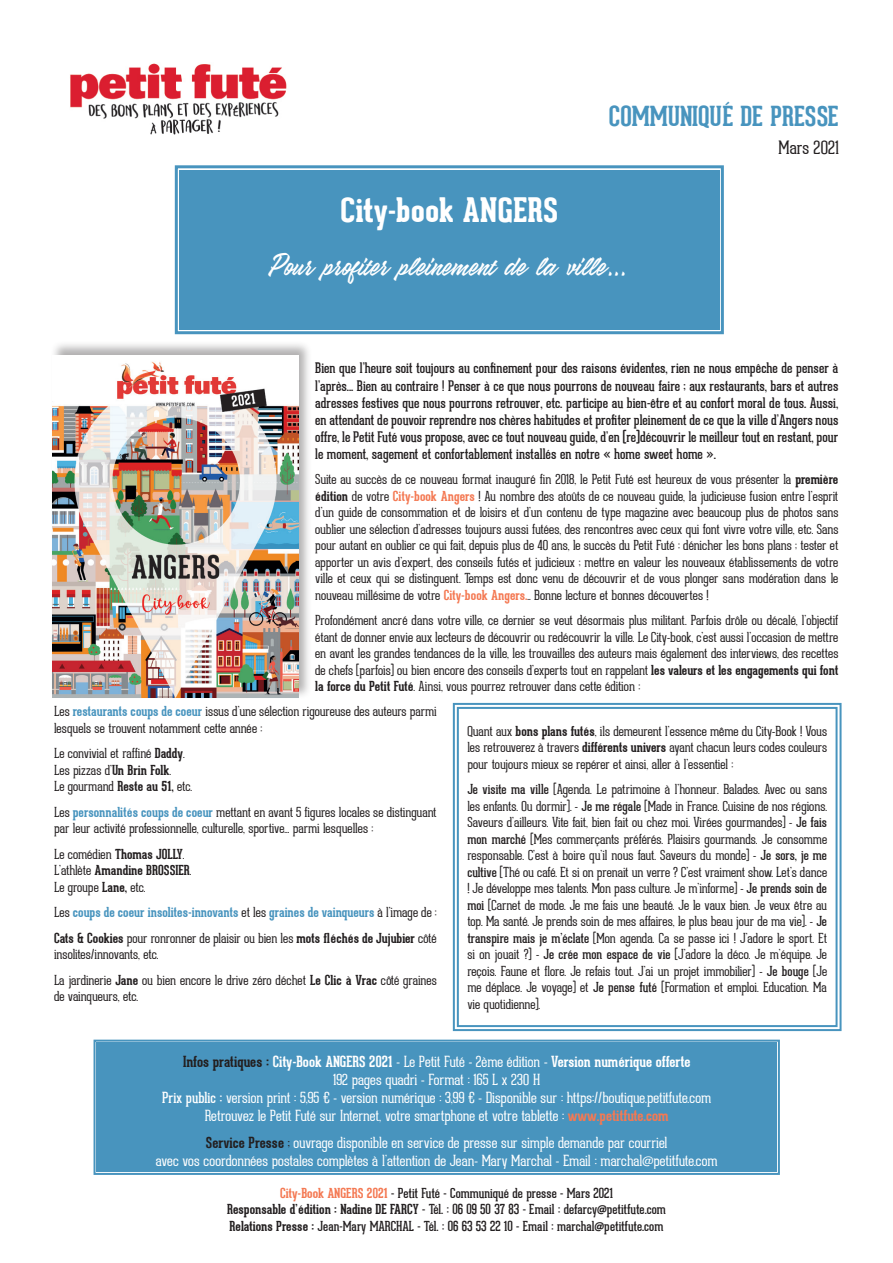
<style>
.page{position:relative;width:893px;height:1263px;background:#fff}
.page>*{position:absolute;margin:0;border:0;box-sizing:border-box;transform-origin:0 0}
.t1{font:800 33px "Geared Slab";color:#fff}
.t2{font:30px "Good Hood";color:#fff}
.t3{font:700 27px "Geared Slab";color:#4894be}
.t4{font:100 18px "Geared Slab";color:#231f20}
.t5{font:100 15px/18px "Geared Slab";letter-spacing:-.005em;color:#fff;text-align:center}
.t6{font:14.25px/17.1px "Geared Slab";color:#231f20;text-align:justify}
.t7{font:100 13.5px/16.5px "Geared Slab";letter-spacing:-.005em;color:#231f20}
.t8{font:13.5px/16.5px "Geared Slab";color:#231f20;text-align:center}
.s1{font-weight:700}
.s2{font-weight:700;color:#f47953}
.s3{font-weight:700;color:#4894be}
.s4{font-weight:400}
.s5{font-weight:700;color:#231f20}
.s6{color:#231f20}
</style>
<div class="page">
<img style="left:70px;top:63px;width:217px;height:72px">
<div style="left:50px;top:341px;width:262px;height:359px;background:#231f20;opacity:.35"></div>
<img style="left:52px;top:355px;width:246px;height:342px">
<div style="left:93px;top:1039px;width:687px;height:136px;background:#4894be"></div>
<div style="left:98px;top:1044px;width:678px;height:127px;border:2px solid #4894be"></div>
<svg style="left:452px;top:702px;width:390px;height:330px"></svg>
<div style="left:457px;top:707px;width:380px;height:320px;border:2px solid #4894be"></div>
<div style="left:174px;top:165px;width:550px;height:170px;background:#4894be"></div>
<div style="left:181px;top:171px;width:537px;height:157px;border:3px solid #4894be"></div>
<h3 class="t3" style="left:609px;top:100px;width:231px">COMMUNIQUÉ DE PRESSE</h3>
<h3 class="t4" style="left:779px;top:137px;width:62px">Mars 2021</h3>
<h1 class="t1" style="left:340px;top:191px;width:220px">City-book ANGERS</h1>
<h2 class="t2" style="left:270px;top:248px;width:360px">Pour profiter pleinement de la ville...</h2>
<p class="t6" style="left:315px;top:360px;width:525px">Bien que l’heure soit toujours au confinement pour des raisons évidentes, rien ne nous empêche de penser à l’après... Bien au contraire ! Penser à ce que nous pourrons de nouveau faire ; aux restaurants, bars et autres adresses festives que nous pourrons retrouver, etc. participe au bien-être et au confort moral de tous. Aussi, en attendant de pouvoir reprendre nos chères habitudes et profiter pleinement de ce que la ville d’Angers nous offre, le Petit Futé vous propose, avec ce tout nouveau guide, d’en (re)découvrir le meilleur tout en restant, pour le moment, sagement et confortablement installés en notre « home sweet home ».</p>
<p class="t7" style="left:315px;top:472px;width:525px;text-align:justify">Suite au succès de ce nouveau format inauguré fin 2018, le Petit Futé est heureux de vous présenter la <span class="s1">première édition</span> de votre <span class="s2">City-book Angers</span> ! Au nombre des atoûts de ce nouveau guide, la judicieuse fusion entre l’esprit d’un guide de consommation et de loisirs et d’un contenu de type magazine avec beaucoup plus de photos sans oublier une sélection d’adresses toujours aussi futées, des rencontres avec ceux qui font vivre votre ville, etc. Sans pour autant en oublier ce qui fait, depuis plus de 40 ans, le succès du Petit Futé : dénicher les bons plans ; tester et apporter un avis d’expert, des conseils futés et judicieux ; mettre en valeur les nouveaux établissements de votre ville et ceux qui se distinguent. Temps est donc venu de découvrir et de vous plonger sans modération dans le nouveau millésime de votre <span class="s2">City-book Angers.</span>.. Bonne lecture et bonnes découvertes !</p>
<p class="t7" style="left:315px;top:613px;width:525px;text-align:justify">Profondément ancré dans votre ville, ce dernier se veut désormais plus militant. Parfois drôle ou décalé, l’objectif étant de donner envie aux lecteurs de découvrir ou redécouvrir la ville. Le City-book, c’est aussi l’occasion de mettre en avant les grandes tendances de la ville, les trouvailles des auteurs mais également des interviews, des recettes de chefs (parfois) ou bien encore des conseils d’experts tout en rappelant <span class="s1">les valeurs et les engagements qui font la force du Petit Futé</span>. Ainsi, vous pourrez retrouver dans cette édition :</p>
<p class="t7" style="left:54px;top:703px;width:384px">Les <span class="s3">restaurants coups de coeur</span> issus d’une sélection rigoureuse des auteurs parmi lesquels se trouvent notamment cette année :</p>
<p class="t7" style="left:54px;top:745px;width:140px">Le convivial et raffiné <span class="s1">Daddy</span>.<br>Les pizzas d’<span class="s1">Un Brin Folk</span>.<br>Le gourmand <span class="s1">Reste au 51,</span> etc.</p>
<p class="t7" style="left:54px;top:804px;width:384px">Les <span class="s3">personnalités coups de coeur</span> mettant en avant 5 figures locales se distinguant par leur activité professionnelle, culturelle, sportive... parmi lesquelles :</p>
<p class="t7" style="left:54px;top:846px;width:139px">Le comédien <span class="s1">Thomas JOLLY</span>.<br>L’athlète <span class="s1">Amandine BROSSIER</span>.<br>Le groupe <span class="s1">Lane,</span> etc.</p>
<p class="t7" style="left:54px;top:900px;width:384px;line-height:25.5px">Les <span class="s3">coups de coeur insolites-innovants</span> et les <span class="s3">graines de vainqueurs</span> à l’image de :<br><span class="s1">Cats &amp; Cookies</span> pour ronronner de plaisir ou bien les <span class="s1">mots fléchés de Jujubier</span> côté</p>
<p class="t7" style="left:54px;top:942px;width:384px;line-height:25.5px">insolites/innovants, etc.<br>La jardinerie <span class="s1">Jane</span> ou bien encore le drive zéro déchet <span class="s1">Le Clic à Vrac</span> côté graines</p>
<p class="t7" style="left:54px;top:988px;width:86px">de vainqueurs, etc.</p>
<p class="t7" style="left:467px;top:723px;width:361px;text-align:justify">Quant aux <span class="s1">bons plans futés</span>, ils demeurent l’essence même du City-Book ! Vous les retrouverez à travers <span class="s1">différents univers</span> ayant chacun leurs codes couleurs pour toujours mieux se repérer et ainsi, aller à l’essentiel :</p>
<p class="t7" style="left:467px;top:781px;width:361px;text-align:justify"><span class="s4">Je visite ma ville</span> (Agenda. Le patrimoine à l’honneur. Balades. Avec ou sans les enfants. Ou dormir). - <span class="s4">Je me régale</span> (Made in France. Cuisine de nos régions.<br>Saveurs d’ailleurs. Vite fait, bien fait ou chez moi. Virées gourmandes) - <span class="s4">Je fais mon marché</span> (Mes commerçants préférés. Plaisirs gourmands. Je consomme responsable. C’est à boire qu’il nous faut. Saveurs du monde) - <span class="s4">Je sors, je me cultive</span> (Thé ou café. Et si on prenait un verre ? C’est vraiment show. Let’s dance ! Je développe mes talents. Mon pass culture. Je m’informe) - <span class="s4">Je prends soin de moi</span> (Carnet de mode. Je me fais une beauté. Je le vaux bien. Je veux être au top. Ma santé. Je prends soin de mes affaires, le plus beau jour de ma vie). - <span class="s4">Je transpire mais je m’éclate</span> (Mon agenda. Ca se passe ici ! J’adore le sport. Et si on jouait ?) - <span class="s4">Je crée mon espace de vie</span> (J’adore la déco. Je m’équipe. Je reçois. Faune et flore. Je refais tout. J’ai un projet immobilier) - <span class="s4">Je bouge</span> (Je me déplace. Je voyage) et <span class="s4">Je pense futé</span> (Formation et emploi. Education. Ma vie quotidienne).</p>
<p class="t5" style="left:162px;top:1053px;width:551px"><span class="s5">Infos pratiques :</span> <span class="s1">City-Book ANGERS 2021</span> - Le Petit Futé - 2ème édition - <span class="s1">Version numérique offerte<br></span>192 pages quadri - Format : 165 L x 230 H<br><span class="s4">Prix public :</span> version print : 5,95 € - version numérique : 3,99 € - Disponible sur : https://boutique.petitfute.com Retrouvez le Petit Futé sur Internet, votre smartphone et votre tablette : <span class="s2">www.petitfute.com</span></p>
<p class="t5" style="left:156px;top:1134px;width:564px"><span class="s5">Service Presse</span> <span class="s6">;</span> ouvrage disponible en service de presse sur simple demande par courriel<br>avec vos coordonnées postales complètes à l’attention de Jean- Mary Marchal - Email : marchal@petitfute.com</p>
<p class="t8" style="left:227px;top:1184px;width:440px"><span class="s2">City-Book ANGERS 2021</span> - Petit Futé - Communiqué de presse - Mars 2021<br><span class="s1">Responsable d’édition : Nadine DE FARCY</span> - Tél. : 06 09 50 37 83 - Email : defarcy@petitfute.com<br><span class="s1">Relations Presse :</span> Jean-Mary MARCHAL - Tél. : 06 63 53 22 10 - Email : marchal@petitfute.com</p>
</div>
